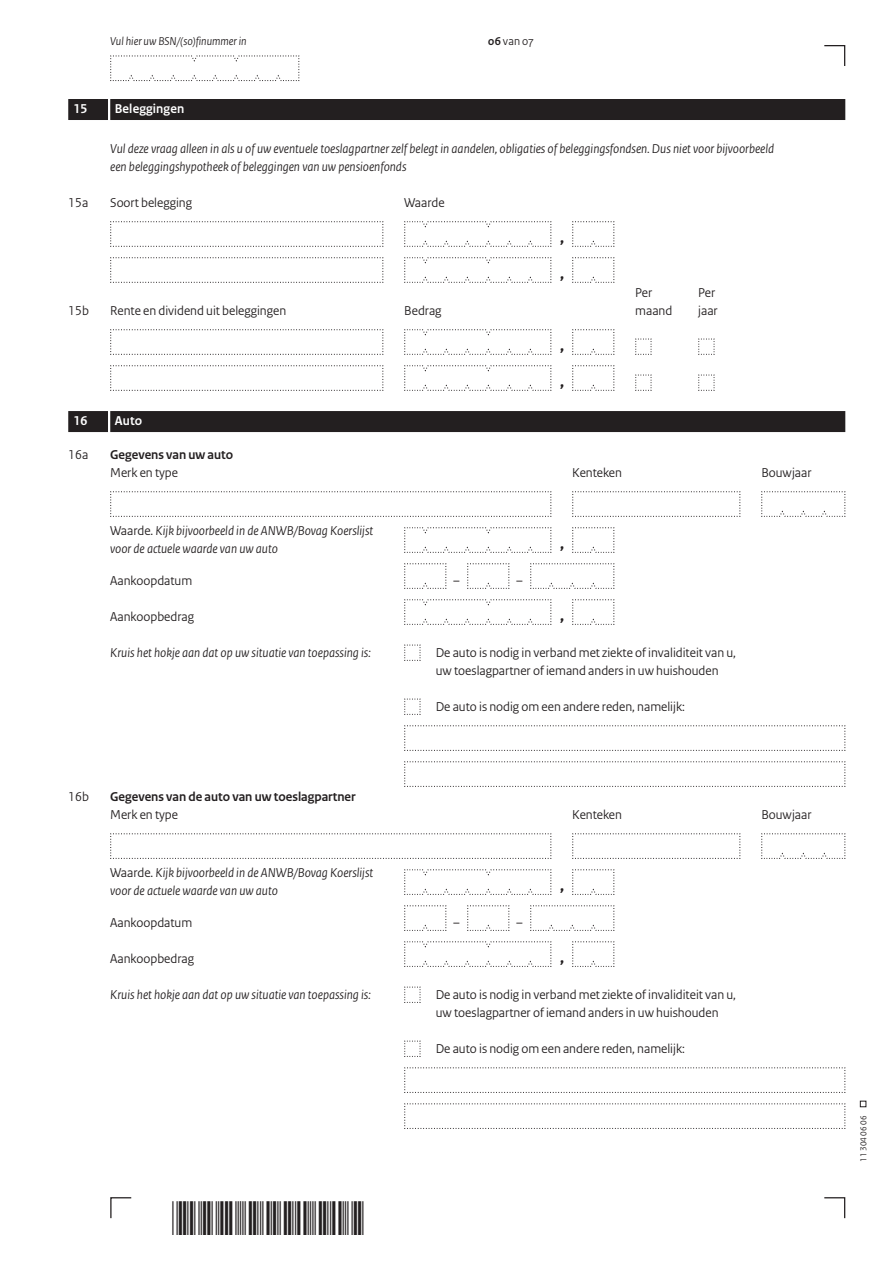
<style>
.page{position:relative;width:893px;height:1263px;background:#fff}
.page>*{position:absolute;margin:0;border:0;box-sizing:border-box;transform-origin:0 0}
.t1{font:45px "Free 3 of 9 Extended";letter-spacing:.005em;color:#231f20}
.t2{font:700 18px/36px "Rijksoverheid Sans Heading";color:#231f20}
.t3{font:13.5px/18px "Rijksoverheid Sans Heading";color:#231f20}
.t4{font:italic 13.5px/18px "Rijksoverheid Sans Heading";color:#231f20}
.t5{font:700 13.5px "Rijksoverheid Sans Heading";color:#231f20}
.t6{font:700 13.5px "Rijksoverheid Sans Heading";letter-spacing:.01em;color:#fff}
.t7{font:italic 12px "Rijksoverheid Sans Heading";color:#231f20}
.t8{font:12px "Rijksoverheid Sans Heading";color:#231f20}
.t9{font:9px "Rijksoverheid Sans Heading";color:#231f20}
.s1{font-weight:700}
.s2{font-style:normal}
</style>
<div class="page">
<svg style="left:824px;top:1197px;width:22px;height:22px"></svg>
<svg style="left:110px;top:1197px;width:22px;height:22px"></svg>
<svg style="left:824px;top:45px;width:22px;height:21px"></svg>
<svg style="left:860px;top:1101px;width:6px;height:6px"></svg>
<svg style="left:110px;top:55px;width:190px;height:26px"></svg>
<div style="left:110px;top:99px;width:735px;height:21px;background:#231f20"></div>
<div style="left:68px;top:99px;width:40px;height:21px;background:#231f20"></div>
<div style="left:110px;top:411px;width:735px;height:21px;background:#231f20"></div>
<div style="left:68px;top:411px;width:40px;height:21px;background:#231f20"></div>
<svg style="left:110px;top:221px;width:274px;height:26px"></svg>
<svg style="left:404px;top:221px;width:148px;height:26px"></svg>
<svg style="left:572px;top:221px;width:43px;height:26px"></svg>
<svg style="left:110px;top:257px;width:274px;height:26px"></svg>
<svg style="left:404px;top:257px;width:148px;height:26px"></svg>
<svg style="left:572px;top:257px;width:43px;height:26px"></svg>
<svg style="left:110px;top:329px;width:274px;height:26px"></svg>
<svg style="left:404px;top:329px;width:148px;height:26px"></svg>
<svg style="left:572px;top:329px;width:43px;height:26px"></svg>
<svg style="left:635px;top:338px;width:17px;height:17px"></svg>
<svg style="left:698px;top:338px;width:17px;height:17px"></svg>
<svg style="left:110px;top:365px;width:274px;height:26px"></svg>
<svg style="left:404px;top:365px;width:148px;height:26px"></svg>
<svg style="left:572px;top:365px;width:43px;height:26px"></svg>
<svg style="left:635px;top:374px;width:17px;height:17px"></svg>
<svg style="left:698px;top:374px;width:17px;height:17px"></svg>
<svg style="left:110px;top:491px;width:442px;height:26px"></svg>
<svg style="left:572px;top:491px;width:169px;height:26px"></svg>
<svg style="left:761px;top:491px;width:85px;height:26px"></svg>
<svg style="left:404px;top:527px;width:148px;height:26px"></svg>
<svg style="left:572px;top:527px;width:43px;height:26px"></svg>
<svg style="left:404px;top:563px;width:43px;height:26px"></svg>
<svg style="left:467px;top:563px;width:43px;height:26px"></svg>
<svg style="left:530px;top:563px;width:85px;height:26px"></svg>
<svg style="left:404px;top:599px;width:148px;height:26px"></svg>
<svg style="left:572px;top:599px;width:43px;height:26px"></svg>
<svg style="left:404px;top:644px;width:17px;height:17px"></svg>
<svg style="left:404px;top:698px;width:17px;height:17px"></svg>
<svg style="left:404px;top:725px;width:442px;height:26px"></svg>
<svg style="left:404px;top:761px;width:442px;height:26px"></svg>
<svg style="left:110px;top:833px;width:442px;height:26px"></svg>
<svg style="left:572px;top:833px;width:169px;height:26px"></svg>
<svg style="left:761px;top:833px;width:85px;height:26px"></svg>
<svg style="left:404px;top:869px;width:148px;height:26px"></svg>
<svg style="left:572px;top:869px;width:43px;height:26px"></svg>
<svg style="left:404px;top:905px;width:43px;height:26px"></svg>
<svg style="left:467px;top:905px;width:43px;height:26px"></svg>
<svg style="left:530px;top:905px;width:85px;height:26px"></svg>
<svg style="left:404px;top:941px;width:148px;height:26px"></svg>
<svg style="left:572px;top:941px;width:43px;height:26px"></svg>
<svg style="left:404px;top:986px;width:17px;height:17px"></svg>
<svg style="left:404px;top:1040px;width:17px;height:17px"></svg>
<svg style="left:404px;top:1067px;width:442px;height:26px"></svg>
<svg style="left:404px;top:1103px;width:442px;height:26px"></svg>
<p class="t7" style="left:110px;top:34px;width:138px">Vul hier uw BSN/(so)finummer in</p>
<p class="t8" style="left:488px;top:34px;width:47px"><span class="s1">06</span> van 07</p>
<p class="t6" style="left:74px;top:101px;width:15px">15</p>
<p class="t6" style="left:115px;top:101px;width:71px">Beleggingen</p>
<p class="t4" style="left:110px;top:140px;width:665px">Vul deze vraag alleen in als u of uw eventuele toeslagpartner zelf belegt in aandelen, obligaties of beleggingsfondsen. Dus niet voor bijvoorbeeld een beleggingshypotheek of beleggingen van uw pensioenfonds</p>
<p class="t3" style="left:68px;top:194px;width:22px">15a</p>
<p class="t3" style="left:110px;top:194px;width:83px">Soort belegging</p>
<p class="t3" style="left:404px;top:194px;width:42px">Waarde</p>
<h2 class="t2" style="left:560px;top:220px;width:6px">, ,</h2>
<p class="t3" style="left:635px;top:284px;width:19px">Per</p>
<p class="t3" style="left:698px;top:284px;width:19px">Per</p>
<p class="t3" style="left:68px;top:302px;width:22px">15b</p>
<p class="t3" style="left:110px;top:302px;width:177px">Rente en dividend uit beleggingen</p>
<p class="t3" style="left:404px;top:302px;width:39px">Bedrag</p>
<p class="t3" style="left:635px;top:302px;width:39px">maand</p>
<p class="t3" style="left:698px;top:302px;width:21px">jaar</p>
<h2 class="t2" style="left:560px;top:328px;width:6px">, ,</h2>
<p class="t6" style="left:73px;top:413px;width:15px">16</p>
<p class="t6" style="left:115px;top:413px;width:29px">Auto</p>
<p class="t3" style="left:68px;top:446px;width:22px">16a</p>
<p class="t5" style="left:110px;top:447px;width:125px">Gegevens van uw auto</p>
<p class="t3" style="left:110px;top:464px;width:69px">Merk en type</p>
<p class="t3" style="left:572px;top:464px;width:51px">Kenteken</p>
<p class="t3" style="left:761px;top:464px;width:52px">Bouwjaar</p>
<p class="t4" style="left:110px;top:522px;width:264px"><span class="s2">Waarde.</span> Kijk bijvoorbeeld in de ANWB/Bovag Koerslijst voor de actuele waarde van uw auto</p>
<h2 class="t2" style="left:560px;top:526px;width:6px">,</h2>
<p class="t3" style="left:110px;top:572px;width:84px">Aankoopdatum</p>
<p class="t3" style="left:453px;top:572px;width:8px">–</p>
<p class="t3" style="left:516px;top:572px;width:8px">–</p>
<p class="t3" style="left:110px;top:608px;width:85px">Aankoopbedrag</p>
<h2 class="t2" style="left:560px;top:598px;width:6px">,</h2>
<p class="t4" style="left:110px;top:644px;width:262px">Kruis het hokje aan dat op uw situatie van toepassing is:</p>
<p class="t3" style="left:436px;top:644px;width:302px">De auto is nodig in verband met ziekte of invaliditeit van u, uw toeslagpartner of iemand anders in uw huishouden</p>
<p class="t3" style="left:436px;top:698px;width:251px">De auto is nodig om een andere reden, namelijk:</p>
<p class="t3" style="left:68px;top:788px;width:22px">16b</p>
<p class="t5" style="left:110px;top:789px;width:247px">Gegevens van de auto van uw toeslagpartner</p>
<p class="t3" style="left:110px;top:806px;width:69px">Merk en type</p>
<p class="t3" style="left:572px;top:806px;width:51px">Kenteken</p>
<p class="t3" style="left:761px;top:806px;width:52px">Bouwjaar</p>
<p class="t4" style="left:110px;top:864px;width:264px"><span class="s2">Waarde.</span> Kijk bijvoorbeeld in de ANWB/Bovag Koerslijst voor de actuele waarde van uw auto</p>
<h2 class="t2" style="left:560px;top:868px;width:6px">,</h2>
<p class="t3" style="left:110px;top:914px;width:84px">Aankoopdatum</p>
<p class="t3" style="left:453px;top:914px;width:8px">–</p>
<p class="t3" style="left:516px;top:914px;width:8px">–</p>
<p class="t3" style="left:110px;top:950px;width:85px">Aankoopbedrag</p>
<h2 class="t2" style="left:560px;top:940px;width:6px">,</h2>
<p class="t4" style="left:110px;top:986px;width:262px">Kruis het hokje aan dat op uw situatie van toepassing is:</p>
<p class="t3" style="left:436px;top:986px;width:302px">De auto is nodig in verband met ziekte of invaliditeit van u, uw toeslagpartner of iemand anders in uw huishouden</p>
<p class="t3" style="left:436px;top:1040px;width:251px">De auto is nodig om een andere reden, namelijk:</p>
<h1 class="t1" style="left:172px;top:1193px;width:194px">*113040606*</h1>
<p class="t9" style="left:858px;top:1161px;width:47px;rotate:-90deg">11 304 06 06</p>
</div>
